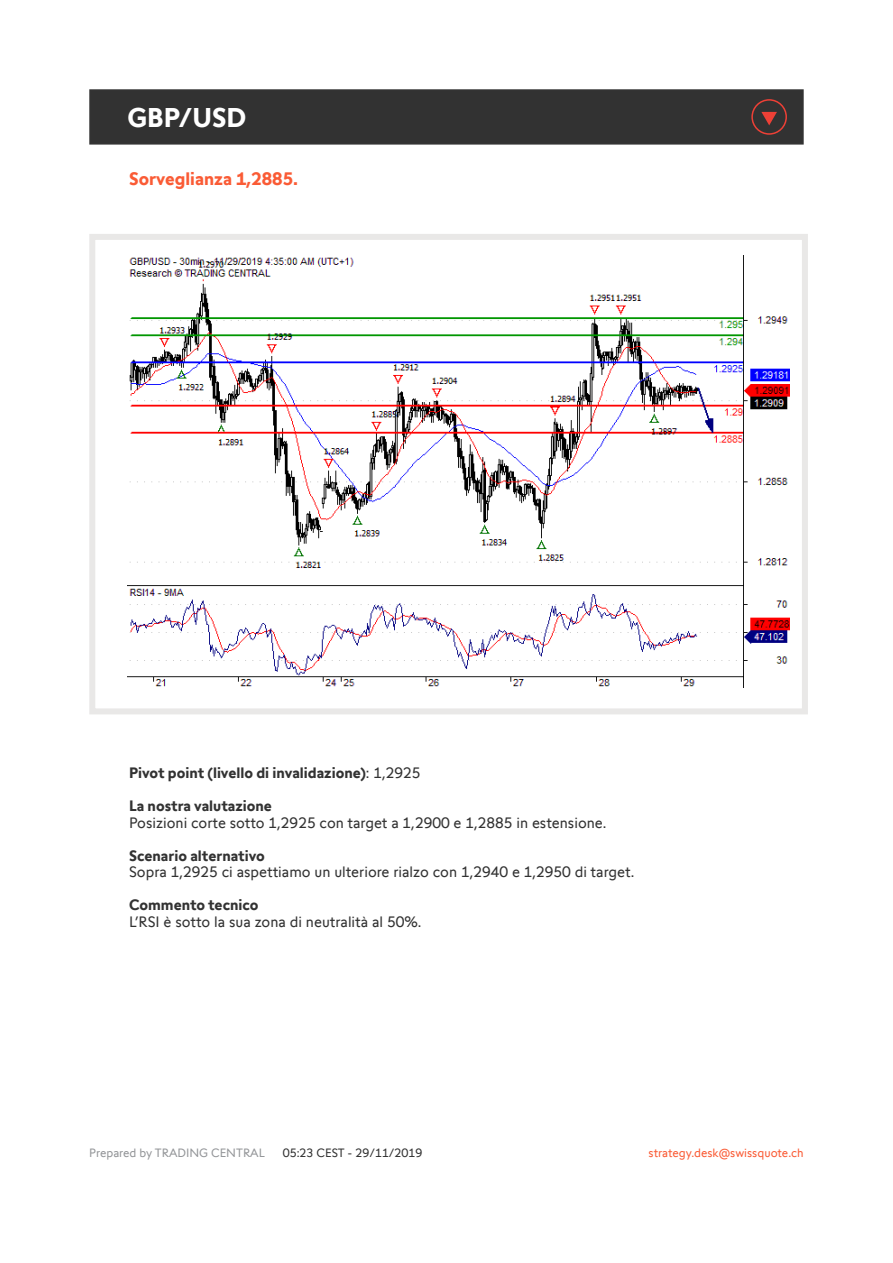
<style>
.page{position:relative;width:893px;height:1263px;background:#fff}
.page>*{position:absolute;margin:0;border:0;box-sizing:border-box;transform-origin:0 0}
.t1{font:700 27px "Swissquote CT";color:#fff}
.t2{font:700 18px "Swissquote CT";color:#fa5b35}
.t3{font:15px "Swissquote CT";color:#323232}
.t4{font:700 15px "Swissquote CT";color:#323232}
.t5{font:12px "Swissquote CT";color:#fa5b35}
.t6{font:12px "Swissquote CT";color:#939598}
.t7{font:12px "Swissquote CT";color:#323232}
.s1{font-weight:400}
</style>
<div class="page">
<div style="left:89px;top:234px;width:719px;height:480px;border:6px solid #e9e8e7"></div>
<div style="left:89px;top:89px;width:715px;height:56px;background:#323232;border:2px solid #323232"></div>
<img style="left:128px;top:255px;width:661px;height:432px">
<svg style="left:751px;top:99px;width:36px;height:36px"></svg>
<h1 class="t1" style="left:128px;top:101px;width:120px">GBP/USD</h1>
<p class="t2" style="left:129px;top:168px;width:170px">Sorveglianza 1,2885.</p>
<p class="t4" style="left:129px;top:764px;width:293px">Pivot point (livello di invalidazione)<span class="s1">: 1,2925</span></p>
<p class="t4" style="left:129px;top:797px;width:144px">La nostra valutazione</p>
<p class="t3" style="left:129px;top:814px;width:479px">Posizioni corte sotto 1,2925 con target a 1,2900 e 1,2885 in estensione.</p>
<p class="t4" style="left:129px;top:846px;width:137px">Scenario alternativo</p>
<p class="t3" style="left:129px;top:863px;width:507px">Sopra 1,2925 ci aspettiamo un ulteriore rialzo con 1,2940 e 1,2950 di target.</p>
<p class="t4" style="left:129px;top:896px;width:131px">Commento tecnico</p>
<p class="t3" style="left:129px;top:913px;width:294px">L’RSI è sotto la sua zona di neutralità al 50%.</p>
<p class="t6" style="left:89px;top:1145px;width:177px">Prepared by TRADING CENTRAL</p>
<p class="t7" style="left:283px;top:1145px;width:141px">05:23 CEST - 29/11/2019</p>
<p class="t5" style="left:649px;top:1145px;width:157px">strategy.desk@swissquote.ch</p>
</div>
